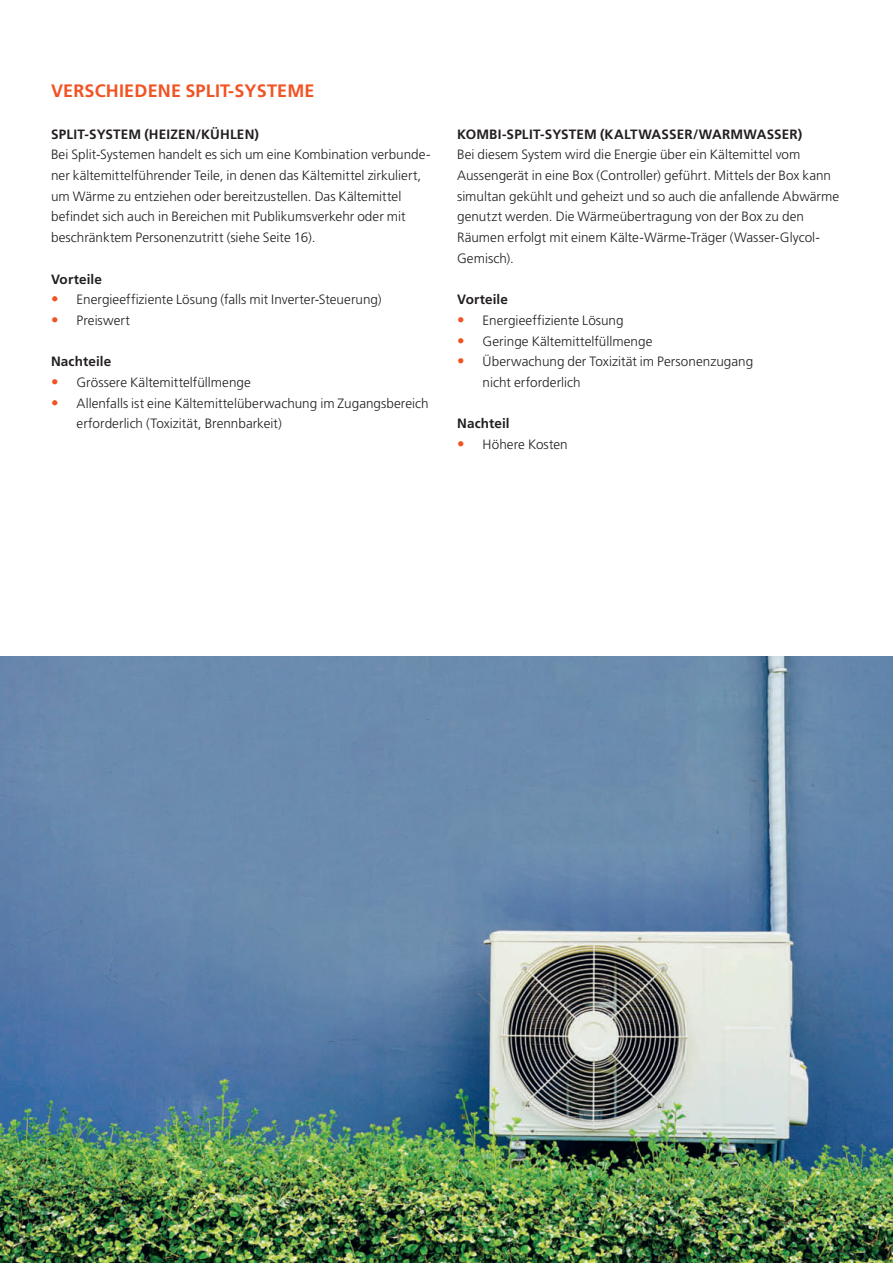
<style>
.page{position:relative;width:893px;height:1263px;background:#fff}
.page>*{position:absolute;margin:0;border:0;box-sizing:border-box;transform-origin:0 0}
.t1{font:700 18px "Frutiger LT Std";letter-spacing:.01em;color:#f15323}
.t2{font:300 13.5px/20.7px "Frutiger LT Std";letter-spacing:.005em;color:#231f20}
.t3{font:700 13.5px "Frutiger LT Std";letter-spacing:.01em;color:#231f20}
.s1{font-size:15px;color:#f15323}
</style>
<div class="page">
<img style="left:0;top:656px;width:893px;height:607px">
<h1 class="t1" style="left:51px;top:80px;width:24px">VERSCHIEDENE</h1>
<h1 class="t1" style="left:185px;top:80px;width:20px">SPLIT</h1>
<h1 class="t1" style="left:228px;top:80px;width:88px">-SYSTEME</h1>
<p class="t3" style="left:51px;top:126px;width:15px">SPLIT</p>
<p class="t3" style="left:85px;top:126px;width:22px">-SYSTEM</p>
<p class="t3" style="left:144px;top:126px;width:23px">(HEIZEN</p>
<p class="t3" style="left:196px;top:126px;width:24px">/KÜHLEN</p>
<p class="t3" style="left:254px;top:126px;width:6px">)</p>
<p class="t2" style="left:51px;top:145px;width:381px">Bei Split-Systemen handelt es sich um eine Kombination verbunde&shy;ner kältemittelführender Teile, in denen das Kältemittel zirkuliert, um Wärme zu entziehen oder bereitzustellen. Das Kältemittel befindet sich auch in Bereichen mit Publikumsverkehr oder mit beschränktem Personenzutritt (siehe Seite 16).</p>
<p class="t3" style="left:51px;top:271px;width:52px">VORTEILE</p>
<p class="t2" style="left:51px;top:289px;width:332px"><span class="s1">•</span> Energieeffiziente Lösung (falls mit I nverter-Steuerung)</p>
<p class="t2" style="left:51px;top:310px;width:80px"><span class="s1">•</span> Preiswert</p>
<p class="t3" style="left:51px;top:354px;width:62px">NACHTEILE</p>
<p class="t2" style="left:51px;top:372px;width:201px"><span class="s1">•</span> Grössere Kältemittelfüllmenge</p>
<p class="t2" style="left:77px;top:393px;width:354px;text-indent:-26px"><span class="s1">•</span> Allenfalls ist eine Kältemittelüberwachung im Zugangsbereich erforderlich (Toxizität, Brennbarkeit)</p>
<p class="t3" style="left:457px;top:126px;width:19px">KOMBI</p>
<p class="t3" style="left:502px;top:126px;width:20px">-SPLIT</p>
<p class="t3" style="left:540px;top:126px;width:22px">-SYSTEM</p>
<p class="t3" style="left:600px;top:126px;width:24px">(KALTWASSER</p>
<p class="t3" style="left:693px;top:126px;width:30px">/WARMWASSER</p>
<p class="t3" style="left:798px;top:126px;width:6px">)</p>
<p class="t2" style="left:457px;top:145px;width:384px">Bei diesem System wird die Energie über ein Kältemittel vom Aussengerät in eine Box (Controller) geführt. M ittels der Box kann simultan gekühlt und geheizt und so auch die anfallende Abwärme genutzt werden. Die Wärmeübertragung von der Box zu den Räumen erfolgt mit einem Kälte-Wärme-Träger (Wasser-Glycol-Gemisch).</p>
<p class="t3" style="left:457px;top:292px;width:52px">VORTEILE</p>
<p class="t2" style="left:457px;top:310px;width:168px"><span class="s1">•</span> Energieeffiziente Lösung</p>
<p class="t2" style="left:457px;top:331px;width:197px"><span class="s1">•</span> Geringe Kältemittelfüllmenge</p>
<p class="t2" style="left:483px;top:352px;width:272px;text-indent:-26px"><span class="s1">•</span> Überwachung der Toxizität im Personenzugang nicht erforderlich</p>
<p class="t3" style="left:457px;top:416px;width:54px">NACHTEIL</p>
<p class="t2" style="left:457px;top:434px;width:112px"><span class="s1">•</span> H öhere Kosten</p>
</div>
